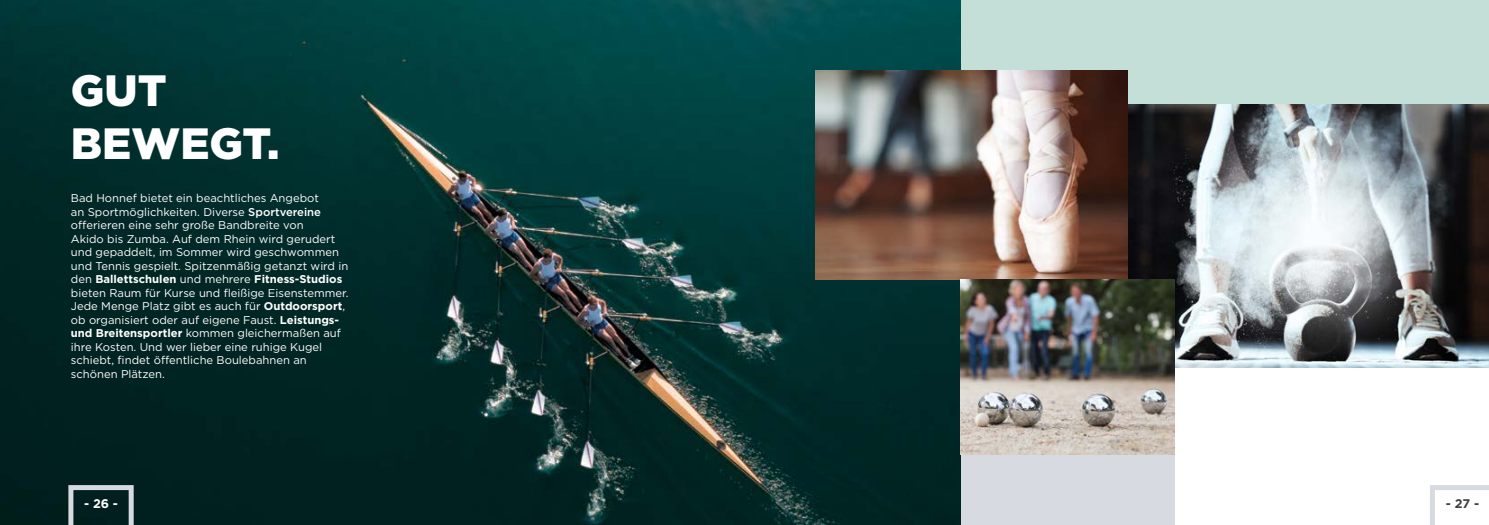
<style>
.page{position:relative;width:1489px;height:525px;background:#fff}
.page>*{position:absolute;margin:0;border:0;box-sizing:border-box;transform-origin:0 0}
.t1{font:900 43.75px/52.5px "Gotham";color:#fff}
.t2{font:700 12.5px "Gotham";color:#fff}
.t3{font:700 12.5px "Gotham";color:#404040}
.t4{font:11.25px/13.5px "Gotham";color:#fff}
.s1{font-weight:500}
.s2{font-weight:700}
</style>
<div class="page">
<div style="left:960px;top:0;width:528px;height:106px;background:#c4ded8"></div>
<div style="left:960px;top:454px;width:214px;height:70px;background:#d7dae1"></div>
<img style="left:1127px;top:104px;width:361px;height:263px">
<img style="left:0;top:0;width:960px;height:524px">
<img style="left:815px;top:71px;width:312px;height:208px">
<img style="left:960px;top:279px;width:214px;height:175px">
<svg style="left:68px;top:485px;width:66px;height:39px;background:#384f50"></svg>
<svg style="left:1430px;top:485px;width:58px;height:39px"></svg>
<h1 class="t1" style="left:71px;top:64px;width:210px">GUT<br>BEWEGT.</h1>
<p class="t4" style="left:71px;top:191px;width:279px">Bad Honnef bietet ein beachtliches Angebot<br>an Sportmöglichkeiten. Diverse <span class="s1">Sportvereine </span>offerieren eine sehr große Bandbreite von<br>Akido bis Zumba. Auf dem Rhein wird gerudert und gepaddelt, im Sommer wird geschwommen und Tennis gespielt. Spitzenmäßig getanzt wird in den <span class="s2">Ballettschulen</span> und mehrere <span class="s2">Fitness-Studios </span>bieten Raum für Kurse und fleißige Eisenstemmer.<br>Jede Menge Platz gibt es auch für <span class="s2">Outdoorsport</span>, ob organisiert oder auf eigene Faust. <span class="s2">Leistungs&shy;und Breitensportler</span> kommen gleichermaßen auf ihre Kosten. Und wer lieber eine ruhige Kugel schiebt, findet öffentliche Boulebahnen an schönen Plätzen.</p>
<p class="t2" style="left:84px;top:494px;width:35px">- 26 -</p>
<p class="t3" style="left:1445px;top:494px;width:35px">- 27 -</p>
</div>
